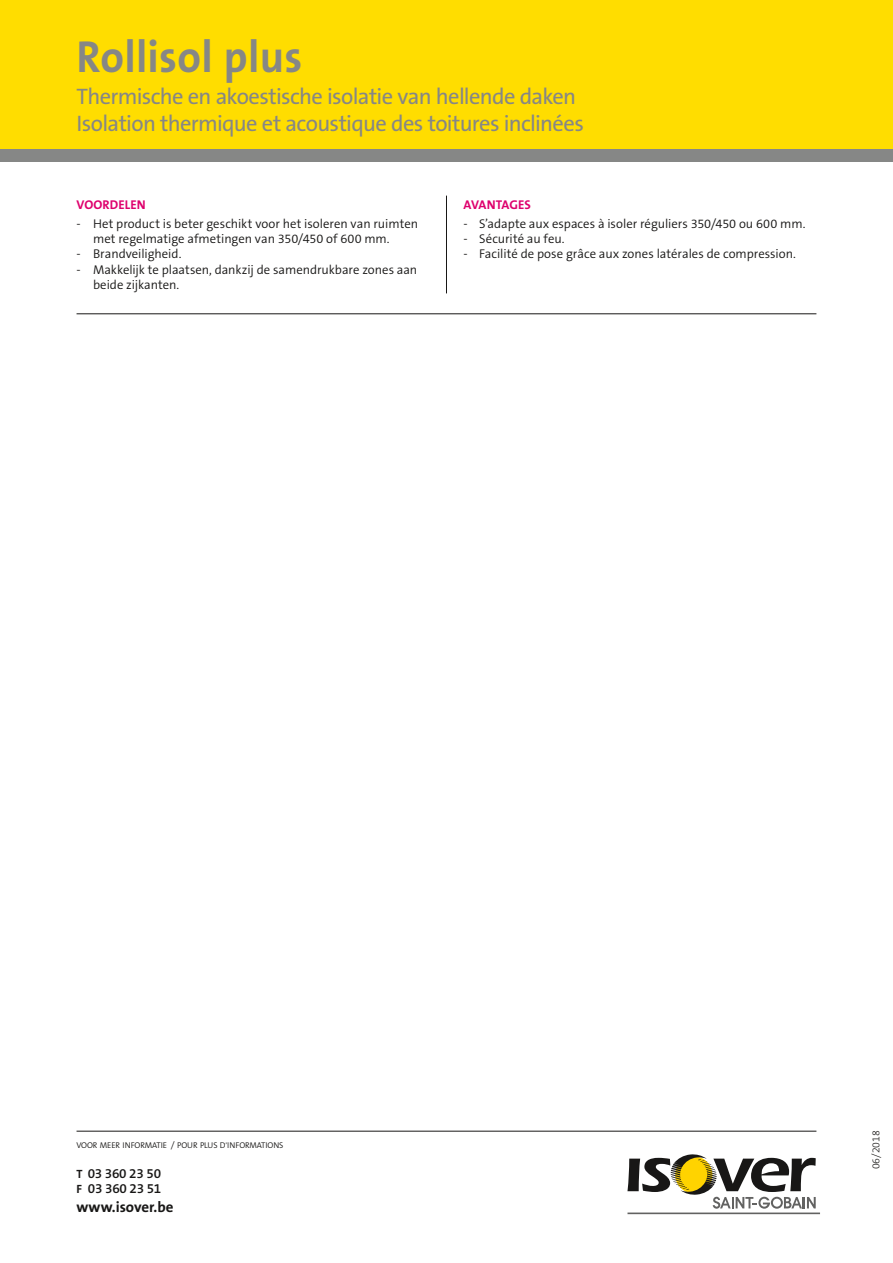
<style>
.page{position:relative;width:893px;height:1263px;background:#fff}
.page>*{position:absolute;margin:0;border:0;box-sizing:border-box;transform-origin:0 0}
.t1{font:700 45px "The Sans B7";letter-spacing:.005em;color:#868786;scale:.95 1}
.t2{font:22.5px/27px "The Sans B5 Plain";letter-spacing:-.03em;color:#868786}
.t3{font:700 15px "The Sans B7";color:#181716}
.t4{font:600 13.5px/15px "The Sans B6";letter-spacing:-.015em;color:#181716}
.t5{font:300 12.75px/15.3px "The Sans B4";color:#181716}
.t6{font:700 12.75px "The Sans B7";letter-spacing:.005em;color:#de006d}
.t7{font:300 10.5px "The Sans B3";color:#181716}
.t8{font:300 8.4px "The Sans B4";letter-spacing:-.015em;color:#181716}
.s1{font-size:9px}
.s2{font-size:7.5px}
.s3{font-family:"The Sans B7";font-weight:700;font-size:12px}
</style>
<div class="page">
<div style="left:0;top:0;width:893px;height:162px;background:#fd0"></div>
<div style="left:0;top:149px;width:893px;height:13px;background:#868786"></div>
<hr style="left:77px;top:314px;width:739px;height:1px;background:#181716">
<hr style="left:446px;top:196px;width:1px;height:97px;background:#181716">
<hr style="left:77px;top:1131px;width:739px;height:1px;background:#181716">
<hr style="left:627px;top:1212px;width:193px;height:2px;background:#626261">
<svg style="left:627px;top:1154px;width:189px;height:55px"></svg>
<h1 class="t1" style="left:77px;top:33px;width:239px">Rollisol plus</h1>
<h2 class="t2" style="left:77px;top:83px;width:509px">Thermische en akoestische isolatie van hellende daken<br>Isolation thermique et acoustique des toitures inclinées</h2>
<p class="t6" style="left:77px;top:198px;width:71px">VOORDELEN</p>
<p class="t5" style="left:93px;top:216px;width:327px;text-indent:-16px">- Het product is beter geschikt voor het isoleren van ruimten met regelmatige afmetingen van 350/450 of 600 mm.</p>
<p class="t5" style="left:77px;top:247px;width:106px">- Brandveiligheid.</p>
<p class="t5" style="left:93px;top:262px;width:326px;text-indent:-16px">- Makkelijk te plaatsen, dankzij de samendrukbare zones aan beide zijkanten.</p>
<p class="t6" style="left:463px;top:198px;width:69px">AVANTAGES</p>
<p class="t5" style="left:463px;top:216px;width:343px">- S’adapte aux espaces à isoler réguliers 350/450 ou 600 mm.</p>
<p class="t5" style="left:463px;top:232px;width:103px">- Sécurité au feu.</p>
<p class="t5" style="left:463px;top:247px;width:334px">- Facilité de pose grâce aux zones latérales de compression.</p>
<p class="t8" style="left:77px;top:1140px;width:208px">VOOR MEER INFORMATIE <span class="s1">/</span> POUR PLUS D<span class="s2">’</span>INFORMATIONS</p>
<p class="t4" style="left:77px;top:1166px;width:86px"><span class="s3">T</span> 03 360 23 50<br><span class="s3">F</span> 03 360 23 51</p>
<p class="t3" style="left:77px;top:1199px;width:98px">www.isover.be</p>
<p class="t7" style="left:871px;top:1169px;width:41px;rotate:-90deg">06/2018</p>
</div>
